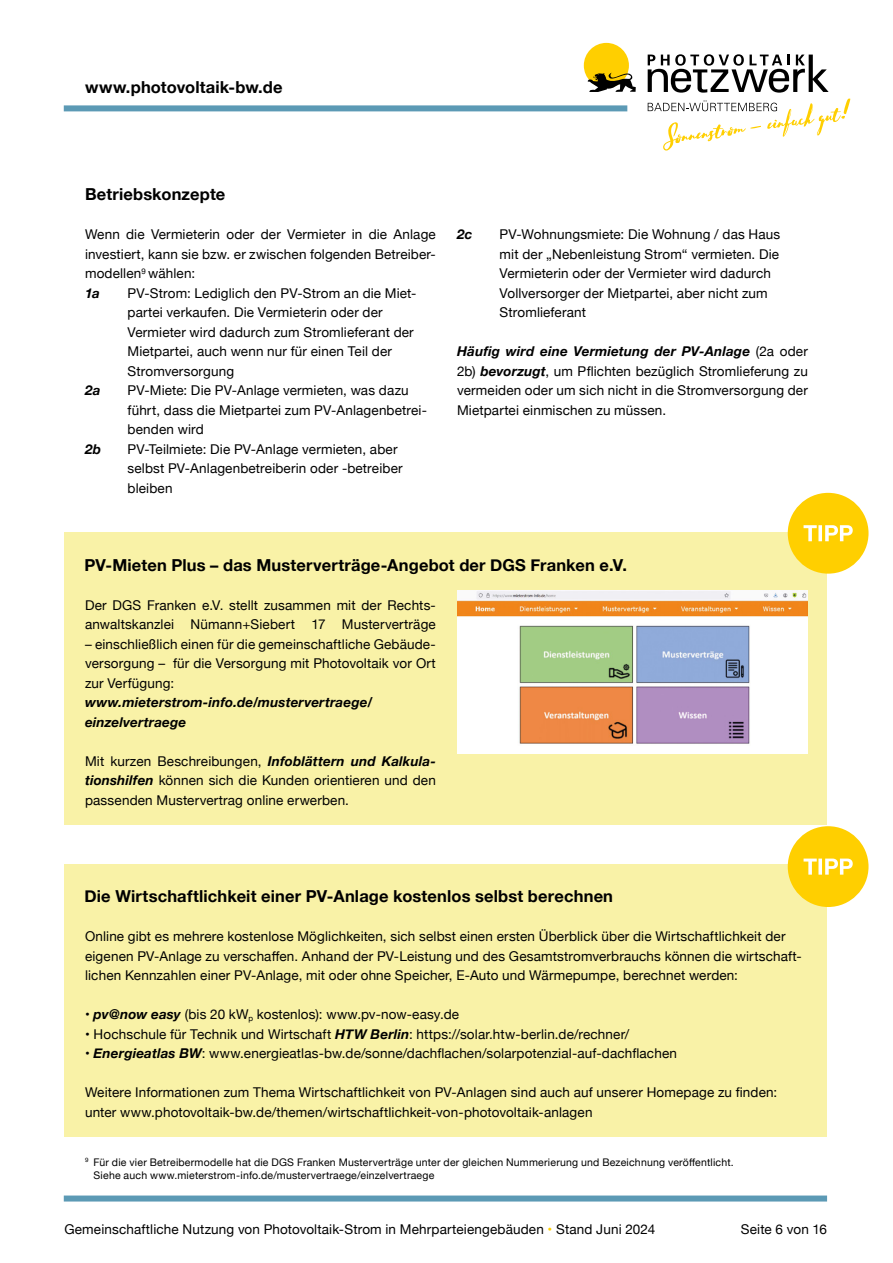
<style>
.page{position:relative;width:893px;height:1263px;background:#fff}
.page>*{position:absolute;margin:0;border:0;box-sizing:border-box;transform-origin:0 0}
.t1{font:700 16.5px "Helvetica Neue";letter-spacing:.01em;color:#000}
.t2{font:13.5px/19.5px "Helvetica Neue";letter-spacing:.01em;color:#000}
.t3{font:italic 700 13.5px/19.5px "Helvetica Neue";letter-spacing:.01em;color:#000}
.t4{font:10.5px/12.6px "Helvetica Neue";letter-spacing:.02em;color:#000}
.s1{font-weight:700;font-style:italic}
.s2{color:#ffcf00}
</style>
<div class="page">
<div style="left:67px;top:1195px;width:757px;height:6px;background:#5c9ab5"></div>
<div style="left:67px;top:105px;width:557px;height:6px;background:#5c9ab5"></div>
<div style="left:584px;top:43px;width:45px;height:45px;background:#ffcf00;border-radius:50%"></div>
<svg style="left:588px;top:73px;width:48px;height:19px"></svg>
<svg style="left:648px;top:54px;width:181px;height:39px"></svg>
<svg style="left:648px;top:99px;width:202px;height:52px"></svg>
<div style="left:64px;top:864px;width:762px;height:272px;background:#f9f2a7"></div>
<div style="left:64px;top:532px;width:762px;height:292px;background:#f9f2a7"></div>
<img style="left:457px;top:590px;width:351px;height:163px">
<div style="left:788px;top:493px;width:80px;height:81px;background:#ffcf00;border-radius:50%"></div>
<svg style="left:803px;top:525px;width:50px;height:16px"></svg>
<div style="left:788px;top:826px;width:80px;height:81px;background:#ffcf00;border-radius:50%"></div>
<svg style="left:803px;top:858px;width:50px;height:17px"></svg>
<p class="t1" style="left:85px;top:74px;width:199px">www.photovoltaik-bw.de</p>
<p class="t1" style="left:85px;top:181px;width:142px">Betriebskonzepte</p>
<p class="t2" style="left:85px;top:226px;width:352px">Wenn die Vermieterin oder der Vermieter in die Anlage investiert, kann sie bzw. er zwischen folgenden Betreiber&shy;modellen<sup>9</sup> wählen:<br><span class="s1">1a</span></p>
<p class="t2" style="left:128px;top:284px;width:290px">PV-Strom: Lediglich den PV-Strom an die Miet&shy;partei verkaufen. Die Vermieterin oder der Vermieter wird dadurch zum Stromlieferant der Mietpartei, auch wenn nur für einen Teil der Stromversorgung</p>
<p class="t3" style="left:85px;top:381px;width:17px">2a</p>
<p class="t2" style="left:128px;top:381px;width:301px">PV-Miete: Die PV-Anlage vermieten, was dazu führt, dass die Mietpartei zum PV-Anlagenbetrei&shy;benden wird</p>
<p class="t3" style="left:85px;top:440px;width:18px">2b</p>
<p class="t2" style="left:128px;top:440px;width:277px">PV-Teilmiete: Die PV-Anlage vermieten, aber selbst PV-Anlagenbetreiberin oder -betreiber bleiben</p>
<p class="t3" style="left:457px;top:225px;width:17px">2c</p>
<p class="t2" style="left:500px;top:226px;width:282px">PV-Wohnungsmiete: Die Wohnung / das Haus mit der „Nebenleistung Strom“ vermieten. Die Vermieterin oder der Vermieter wird dadurch Vollversorger der Mietpartei, aber nicht zum Stromlieferant</p>
<p class="t2" style="left:457px;top:342px;width:352px;text-align:justify"><span class="s1">Häufig wird eine Vermietung der PV-Anlage</span> (2a oder 2b) <span class="s1">bevorzugt</span>, um Pflichten bezüglich Stromlieferung zu vermeiden oder um sich nicht in die Stromversorgung der Mietpartei einmischen zu müssen.</p>
<p class="t1" style="left:84px;top:552px;width:544px">PV-Mieten Plus – das Musterverträge-Angebot der DGS Franken e.V.</p>
<p class="t2" style="left:85px;top:596px;width:352px">Der DGS Franken e.V. stellt zusammen mit der Rechts&shy;anwaltskanzlei Nümann+Siebert 17 Musterverträge</p>
<p class="t2" style="left:85px;top:635px;width:352px;text-align:justify">– einschließlich einen für die gemeinschaftliche Gebäude&shy;versorgung – für die Versorgung mit Photovoltaik vor Ort zur Verfügung:</p>
<p class="t3" style="left:85px;top:693px;width:289px">www.mieterstrom-info.de/mustervertraege/ einzelvertraege</p>
<p class="t2" style="left:85px;top:752px;width:352px;text-align:justify">Mit kurzen Beschreibungen, <span class="s1">Infoblättern und Kalkula&shy;tionshilfen</span> können sich die Kunden orientieren und den passenden Mustervertrag online erwerben.</p>
<p class="t1" style="left:84px;top:883px;width:530px">Die Wirtschaftlichkeit einer PV-Anlage kostenlos selbst berechnen</p>
<p class="t2" style="left:85px;top:928px;width:718px">Online gibt es mehrere kostenlose Möglichkeiten, sich selbst einen ersten Überblick über die Wirtschaftlichkeit der eigenen PV-Anlage zu verschaffen. Anhand der PV-Leistung und des Gesamtstromverbrauchs können die wirtschaft&shy;lichen Kennzahlen einer PV-Anlage, mit oder ohne Speicher, E-Auto und Wärmepumpe, berechnet werden:</p>
<p class="t2" style="left:85px;top:1006px;width:375px">• <span class="s1">pv@now easy</span> (bis 20 kW<sub>p</sub> kostenlos): www.pv-now-easy.de</p>
<p class="t2" style="left:85px;top:1025px;width:546px">• Hochschule für Technik und Wirtschaft <span class="s1">HTW Berlin</span>: https://solar.htw-berlin.de/rechner/</p>
<p class="t2" style="left:85px;top:1044px;width:593px">• <span class="s1">Energieatlas BW</span>: www.energieatlas-bw.de/sonne/dachflachen/solarpotenzial-auf-dachflachen</p>
<p class="t2" style="left:85px;top:1083px;width:694px">Weitere Informationen zum Thema Wirtschaftlichkeit von PV-Anlagen sind auch auf unserer Homepage zu finden: unter www.photovoltaik-bw.de/themen/wirtschaftlichkeit-von-photovoltaik-anlagen</p>
<p class="t4" style="left:94px;top:1156px;width:642px;text-indent:-9px"><sup>9</sup> Für die vier Betreibermodelle hat die DGS Franken Musterverträge unter der gleichen Nummerierung und Bezeichnung veröffentlicht.<br>Siehe auch www.mieterstrom-info.de/mustervertraege/einzelvertraege</p>
<p class="t2" style="left:64px;top:1220px;width:592px">Gemeinschaftliche Nutzung von Photovoltaik-Strom in Mehrparteiengebäuden <span class="s2">•</span> Stand Juni 2024</p>
<p class="t2" style="left:741px;top:1220px;width:88px">Seite 6 von 16</p>
</div>
